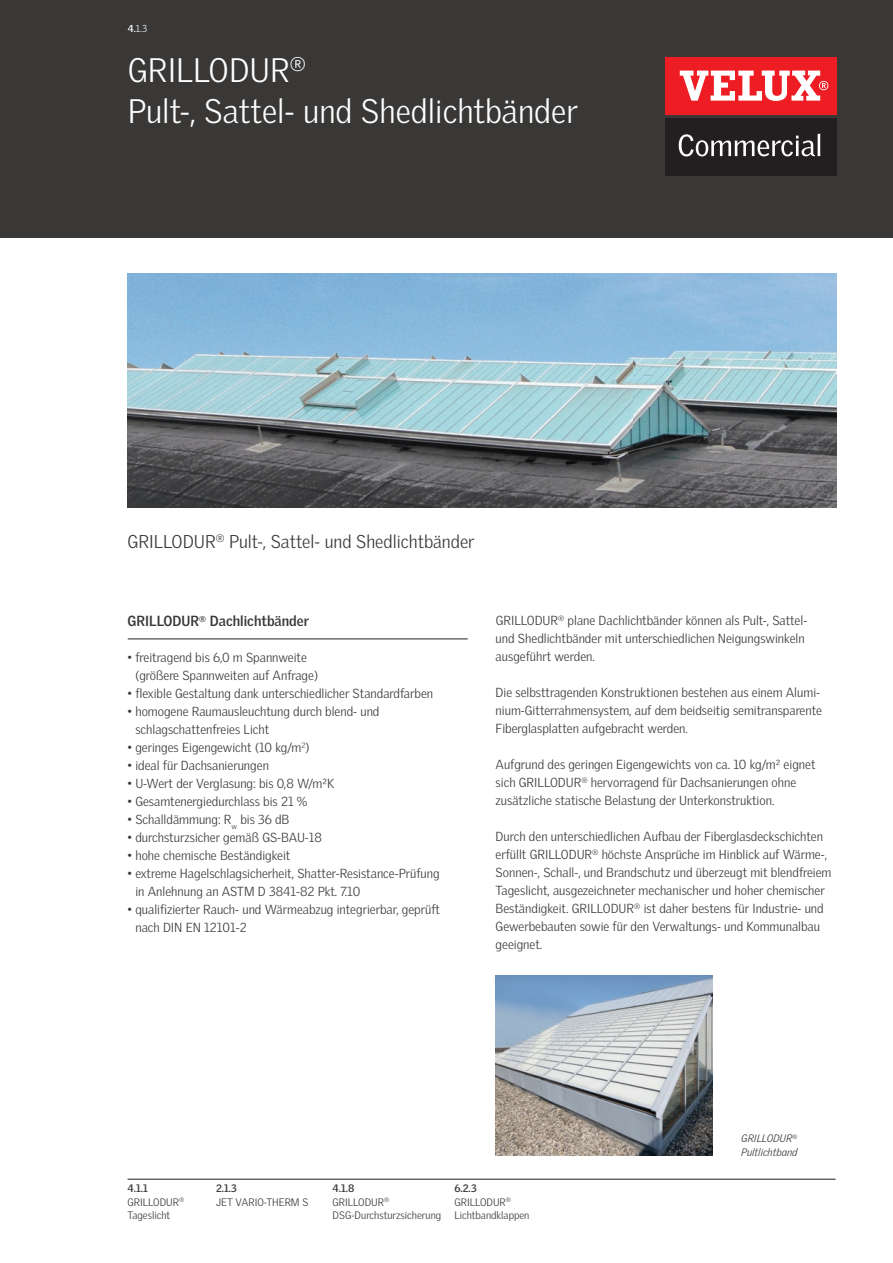
<style>
.page{position:relative;width:893px;height:1263px;background:#fff}
.page>*{position:absolute;margin:0;border:0;box-sizing:border-box;transform-origin:0 0}
.t1{font:300 33px/40.5px "Velux Gothic";color:#fff}
.t2{font:300 18px "Velux Gothic";color:#393837}
.t3{font:700 14.25px "Velux Gothic";color:#393837}
.t4{font:300 12.75px/18px "Velux Gothic";color:#393837}
.t5{font:300 10.5px/13.5px "Velux Gothic";color:#393837}
.t6{font:italic 300 10.5px/13.5px "Velux Gothic";color:#393837}
.t7{font:700 10.5px "Velux Gothic";color:#393837}
.t8{font:300 9.75px "Velux Gothic";color:#fff}
.s1{font-weight:700}
</style>
<div class="page">
<img style="left:128px;top:273px;width:708px;height:234px">
<img style="left:495px;top:975px;width:218px;height:180px">
<hr style="left:128px;top:639px;width:340px;height:1px;background:#231f20">
<hr style="left:128px;top:1179px;width:708px;height:1px;background:#231f20">
<div style="left:0;top:0;width:893px;height:237px;background:#393837"></div>
<div style="left:665px;top:57px;width:171px;height:57px;background:#ee1d23"></div>
<svg style="left:680px;top:71px;width:148px;height:30px"></svg>
<div style="left:665px;top:118px;width:171px;height:57px;background:#231f20"></div>
<svg style="left:679px;top:134px;width:141px;height:22px"></svg>
<p class="t8" style="left:128px;top:23px;width:21px"><span class="s1">4.</span>1.3</p>
<h1 class="t1" style="left:128px;top:50px;width:451px">GRILLODUR<sup>®<br></sup>Pult-, Sattel- und Shedlichtbänder</h1>
<h2 class="t2" style="left:128px;top:531px;width:348px">GRILLODUR<sup>®</sup> Pult-, Sattel- und Shedlichtbänder</h2>
<p class="t3" style="left:128px;top:613px;width:183px">GRILLODUR<sup>®</sup> Dachlichtbänder</p>
<p class="t4" style="left:135px;top:648px;width:184px;text-indent:-8px">• freitragend bis 6,0 m Spannweite (größere Spannweiten auf Anfrage)</p>
<p class="t4" style="left:128px;top:684px;width:307px">• flexible Gestaltung dank unterschiedlicher Standardfarben</p>
<p class="t4" style="left:135px;top:702px;width:246px;text-indent:-8px">• homogene Raumausleuchtung durch blend- und schlagschattenfreies Licht</p>
<p class="t4" style="left:128px;top:738px;width:183px">• geringes Eigengewicht (10 kg/m<sup>2</sup>)</p>
<p class="t4" style="left:128px;top:756px;width:143px">• ideal für Dachsanierungen</p>
<p class="t4" style="left:128px;top:774px;width:208px">• U-Wert der Verglasung: bis 0,8 W/m²K</p>
<p class="t4" style="left:128px;top:792px;width:181px">• Gesamtenergiedurchlass bis 21 %</p>
<p class="t4" style="left:128px;top:810px;width:163px">• Schalldämmung: R<sub>w</sub> bis 36 dB</p>
<p class="t4" style="left:128px;top:828px;width:196px">• durchsturzsicher gemäß GS-BAU-18</p>
<p class="t4" style="left:128px;top:846px;width:164px">• hohe chemische Beständigkeit</p>
<p class="t4" style="left:135px;top:864px;width:306px;text-indent:-8px">• extreme Hagelschlagsicherheit, Shatter-Resistance-Prüfung in Anlehnung an ASTM D 3841-82 Pkt. 7.10</p>
<p class="t4" style="left:135px;top:900px;width:306px;text-indent:-8px">• qualifizierter Rauch- und Wärmeabzug integrierbar, geprüft nach DIN EN 12101-2</p>
<p class="t4" style="left:496px;top:611px;width:313px">GRILLODUR<sup>®</sup> plane Dachlichtbänder können als Pult-, Sattel&shy;und Shedlichtbänder mit unterschiedlichen Neigungswinkeln ausgeführt werden.</p>
<p class="t4" style="left:496px;top:683px;width:328px">Die selbsttragenden Konstruktionen bestehen aus einem Alumi&shy;nium-Gitterrahmensystem, auf dem beidseitig semitransparente<br>Fiberglasplatten aufgebracht werden.</p>
<p class="t4" style="left:496px;top:755px;width:321px">Aufgrund des geringen Eigengewichts von ca. 10 kg/m² eignet sich GRILLODUR<sup>®</sup> hervorragend für Dachsanierungen ohne zusätzliche statische Belastung der Unterkonstruktion.</p>
<p class="t4" style="left:496px;top:827px;width:337px">Durch den unterschiedlichen Aufbau der Fiberglasdeckschichten erfüllt GRILLODUR<sup>®</sup> höchste Ansprüche im Hinblick auf Wärme-, Sonnen-, Schall-, und Brandschutz und überzeugt mit blendfreiem Tageslicht, ausgezeichneter mechanischer und hoher chemischer Beständigkeit. GRILLODUR<sup>®</sup> ist daher bestens für Industrie- und Gewerbebauten sowie für den Verwaltungs- und Kommunalbau geeignet.</p>
<p class="t6" style="left:741px;top:1131px;width:58px">GRILLODUR<sup>®<br></sup>Pultlichtband</p>
<p class="t5" style="left:128px;top:1181px;width:58px"><span class="s1">4.1.1<br></span>GRILLODUR<sup>®<br></sup>Tageslicht</p>
<p class="t7" style="left:216px;top:1182px;width:22px">2.1.3</p>
<p class="t5" style="left:216px;top:1195px;width:94px">JET VARIO-THERM S</p>
<p class="t5" style="left:333px;top:1181px;width:110px"><span class="s1">4.1.8<br></span>GRILLODUR<sup>®<br></sup>DSG-Durchsturzsicherung</p>
<p class="t5" style="left:454px;top:1181px;width:77px"><span class="s1">6.2.3<br></span>GRILLODUR<sup>®<br></sup>Lichtbandklappen</p>
</div>
